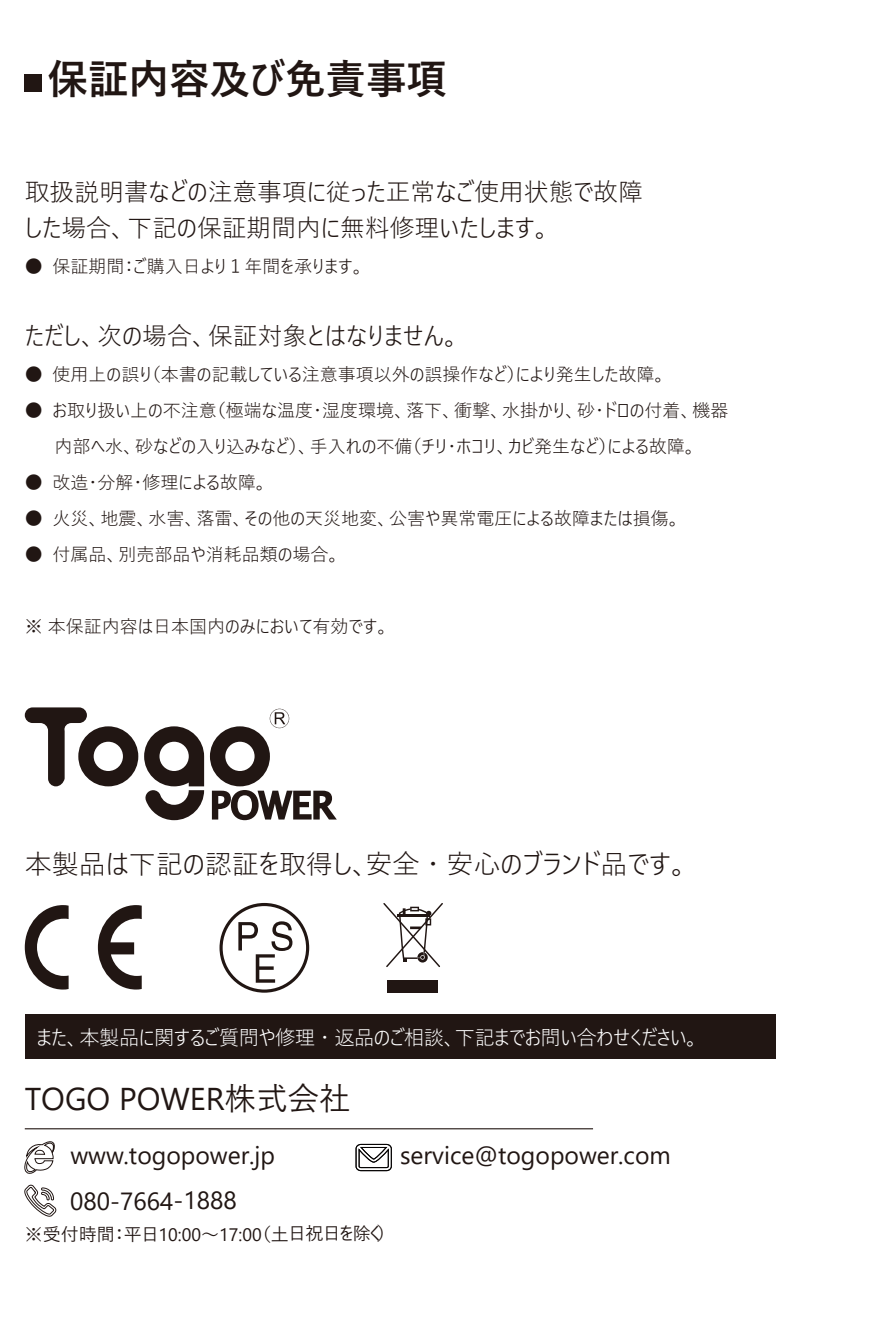
<style>
.page{position:relative;width:893px;height:1340px;background:#fff}
.page>*{position:absolute;margin:0;border:0;box-sizing:border-box;transform-origin:0 0}
.t1{font:600 40.5px "Yu Gothic UI";color:#211613}
.t2{font:31.5px "Yu Gothic UI";color:#211613}
.t3{font:300 27px "Yu Gothic UI";color:#211613}
.t4{font:300 24.75px/36px "Yu Gothic UI";color:#211613}
.t5{font:24.75px "Yu Gothic UI";color:#211613}
.t6{font:300 20.25px "Yu Gothic UI";letter-spacing:-.025em;color:#fff}
.t7{font:300 18px/36px "Yu Gothic UI";color:#211613;text-align:center}
.t8{font:18px "Yu Gothic UI";letter-spacing:-.025em;color:#211613}
</style>
<div class="page">
<div style="left:25px;top:1014px;width:750px;height:44px;background:#211613"></div>
<svg style="left:25px;top:905px;width:117px;height:84px"></svg>
<div style="left:388px;top:980px;width:50px;height:12px;background:#211613"></div>
<svg style="left:383px;top:903px;width:60px;height:64px"></svg>
<svg style="left:220px;top:903px;width:89px;height:89px"></svg>
<svg style="left:25px;top:707px;width:113px;height:79px"></svg>
<svg style="left:144px;top:726px;width:60px;height:94px"></svg>
<svg style="left:210px;top:708px;width:127px;height:112px"></svg>
<hr style="left:25px;top:1128px;width:568px;height:1px;background:#211613">
<svg style="left:24px;top:1141px;width:31px;height:33px"></svg>
<svg style="left:355px;top:1143px;width:37px;height:28px"></svg>
<svg style="left:24px;top:1184px;width:33px;height:33px"></svg>
<div style="left:25px;top:74px;width:17px;height:17px;background:#211613"></div>
<h1 class="t1" style="left:48px;top:56px;width:401px">保証内容及び免責事項</h1>
<h3 class="t4" style="left:25px;top:171px;width:619px">取扱説明書などの注意事項に従った正常なご使用状態で故障した場合、下記の保証期間内に無料修理いたします。</h3>
<p class="t7" style="left:25px;top:246px;width:341px">● 保証期間：ご購入日より１年間を承ります。</p>
<h3 class="t4" style="left:25px;top:315px;width:437px">ただし、次の場合、保証対象とはなりません。</h3>
<p class="t7" style="left:25px;top:354px;width:643px">● 使用上の誤り（本書の記載している注意事項以外の誤操作など）により発生した故障。</p>
<p class="t7" style="left:25px;top:390px;width:705px">● お取り扱い上の不注意（極端な温度・湿度環境、落下、衝撃、水掛かり、砂・ドロの付着、機器内部へ水、砂などの入り込みなど）、手入れの不備（チリ・ホコリ、カビ発生など）による故障。</p>
<p class="t7" style="left:25px;top:462px;width:245px">● 改造・分解・修理による故障。</p>
<p class="t7" style="left:25px;top:498px;width:658px">● 火災、地震、水害、落雷、その他の天災地変、公害や異常電圧による故障または損傷。</p>
<p class="t7" style="left:25px;top:534px;width:317px">● 付属品、別売部品や消耗品類の場合。</p>
<p class="t7" style="left:25px;top:606px;width:366px">※ 本保証内容は日本国内のみにおいて有効です。</p>
<h3 class="t3" style="left:25px;top:838px;width:666px">本製品は下記の認証を取得し､安全・安心のブランド品です。</h3>
<p class="t6" style="left:36px;top:1019px;width:665px">また、本製品に関するご質問や修理・返品のご相談、下記までお問い合わせください。</p>
<h2 class="t2" style="left:25px;top:1069px;width:327px">TOGO POWER株式会社</h2>
<h3 class="t5" style="left:70px;top:1132px;width:206px">www.togopower.jp</h3>
<h3 class="t5" style="left:400px;top:1132px;width:272px">service@togopower.com</h3>
<h3 class="t5" style="left:70px;top:1177px;width:168px">080-7664-1888</h3>
<p class="t8" style="left:25px;top:1217px;width:371px">※受付時間：平日10:00～17:00（土日祝日を除く）</p>
</div>
